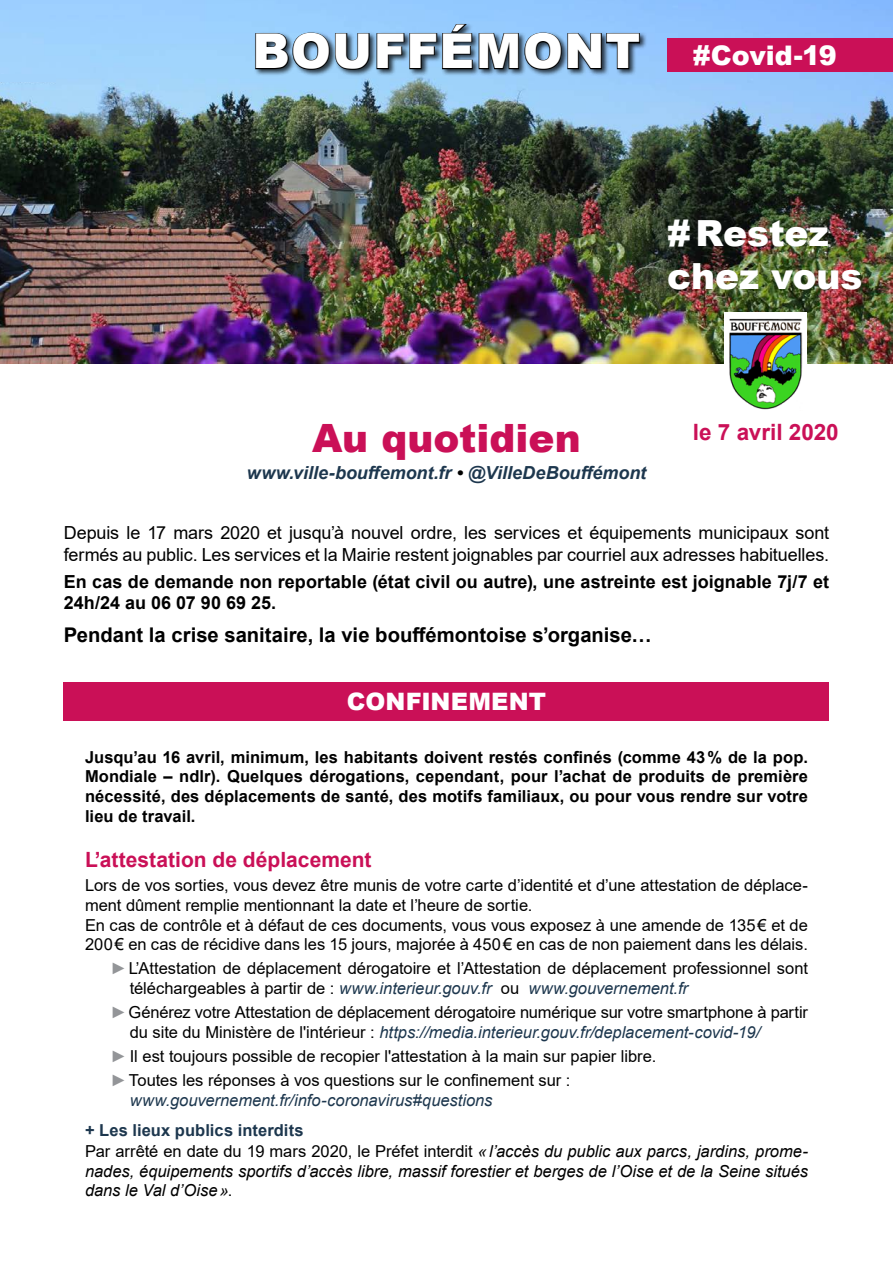
<style>
.page{position:relative;width:893px;height:1263px;background:#fff}
.page>*{position:absolute;margin:0;border:0;box-sizing:border-box;transform-origin:0 0}
.t1{font:900 48px "Arial";letter-spacing:.025em;color:#fff}
.t2{font:900 39px "Arial";color:#ca1057}
.t3{font:900 36px/43.2px "Arial";color:#fff}
.t4{font:900 27px "Arial";color:#fff}
.t5{font:900 24px "Arial";letter-spacing:.005em;color:#fff}
.t6{font:700 22.5px "Arial";color:#ca1057}
.t7{font:700 21px "Arial";color:#ca1057}
.t8{font:700 20.25px "Arial";color:#000}
.t9{font:18px/21.6px "Arial";letter-spacing:-.005em;color:#000}
.t10{font:700 18px/21.6px "Arial";color:#000}
.t11{font:italic 700 18px "Arial";color:#1d374e}
.t12{font:16.5px/19.8px "Arial";color:#000}
.t13{font:700 16.5px/19.8px "Arial";letter-spacing:.005em;color:#000;text-align:justify}
.t14{font:italic 16.5px/20.2px "Arial";color:#000}
.t15{font:italic 16.5px "Arial";letter-spacing:-.005em;color:#1d374e}
.s1{color:#000}
.s2{color:#939598}
.s3{font-style:italic;color:#1d374e}
.s4{font-weight:700;font-style:normal;color:#1d374e}
.s5{font-style:normal}
</style>
<div class="page">
<img style="left:0;top:0;width:893px;height:363px">
<div style="left:0;top:74px;width:55px;height:8px;background:#a4d4fc"></div>
<div style="left:254px;top:22px;width:393px;height:55px;background:#000;opacity:.75"></div>
<svg style="left:254px;top:23px;width:387px;height:48px;background:#526f89"></svg>
<div style="left:64px;top:683px;width:765px;height:38px;background:#ca1057"></div>
<div style="left:724px;top:313px;width:83px;height:55px;background:#fff"></div>
<img style="left:729px;top:318px;width:74px;height:92px">
<div style="left:667px;top:38px;width:226px;height:34px;background:#ca1057"></div>
<h1 class="t1" style="left:253px;top:16px;width:389px">BOUFFÉMONT</h1>
<h3 class="t4" style="left:693px;top:35px;width:146px">#Covid-19</h3>
<h3 class="t3" style="left:667px;top:211px;width:197px">#Restez chez vous</h3>
<h2 class="t2" style="left:312px;top:410px;width:270px">Au quotidien</h2>
<p class="t11" style="left:247px;top:461px;width:401px">www.ville-bouffemont.fr <span class="s1">•</span> @VilleDeBouffémont</p>
<h3 class="t6" style="left:693px;top:417px;width:147px">le 7 avril 2020</h3>
<p class="t9" style="left:64px;top:522px;width:767px">Depuis le 17 mars 2020 et jusqu’à nouvel ordre, les services et équipements municipaux sont fermés au public. Les services et la Mairie restent joignables par courriel aux adresses habituelles.</p>
<p class="t10" style="left:64px;top:571px;width:767px">En cas de demande non reportable (état civil ou autre), une astreinte est joignable 7j/7 et<br>24h/24 au 06 07 90 69 25.</p>
<p class="t8" style="left:64px;top:621px;width:590px">Pendant la crise sanitaire, la vie bouffémontoise s’organise…</p>
<h3 class="t5" style="left:347px;top:684px;width:201px">CONFINEMENT</h3>
<p class="t13" style="left:85px;top:747px;width:724px">Jusqu’au 16 avril, minimum, les habitants doivent restés confinés (comme 43% de la pop.<br>Mondiale – ndlr). Quelques dérogations, cependant, pour l’achat de produits de première nécessité, des déplacements de santé, des motifs familiaux, ou pour vous rendre sur votre lieu de travail.</p>
<p class="t7" style="left:85px;top:845px;width:288px">L’attestation de déplacement</p>
<p class="t12" style="left:85px;top:875px;width:724px">Lors de vos sorties, vous devez être munis de votre carte d’identité et d’une attestation de déplace&shy;ment dûment remplie mentionnant la date et l’heure de sortie.<br>En cas de contrôle et à défaut de ces documents, vous vous exposez à une amende de 135€ et de 200€ en cas de récidive dans les 15 jours, majorée à 450€ en cas de non paiement dans les délais.</p>
<p class="t12" style="left:130px;top:958px;width:680px;text-indent:-19px"><span class="s2">►</span>L’Attestation de déplacement dérogatoire et l’Attestation de déplacement professionnel sont téléchargeables à partir de : <span class="s3">www.interieur.gouv.fr</span> ou <span class="s3">www.gouvernement.fr</span></p>
<p class="t12" style="left:130px;top:1002px;width:680px;text-indent:-19px"><span class="s2">►</span>Générez votre Attestation de déplacement dérogatoire numérique sur votre smartphone à partir du site du Ministère de l'intérieur : <span class="s3">https://media.interieur.gouv.fr/deplacement-covid-19/</span></p>
<p class="t12" style="left:111px;top:1044px;width:547px;line-height:24px"><span class="s2">►</span> Il est toujours possible de recopier l'attestation à la main sur papier libre. <span class="s2">►</span> Toutes les réponses à vos questions sur le confinement sur :</p>
<p class="t15" style="left:130px;top:1089px;width:364px">www.gouvernement.fr/info-coronavirus#questions</p>
<p class="t14" style="left:85px;top:1120px;width:724px"><span class="s4">+ Les lieux publics interdits<br></span><span class="s5">Par arrêté en date du 19 mars 2020, le Préfet interdit</span> «l’accès du public aux parcs, jardins, prome&shy;nades, équipements sportifs d’accès libre, massif forestier et berges de l’Oise et de la Seine situés dans le Val d’Oise»<span class="s5">.</span></p>
</div>
